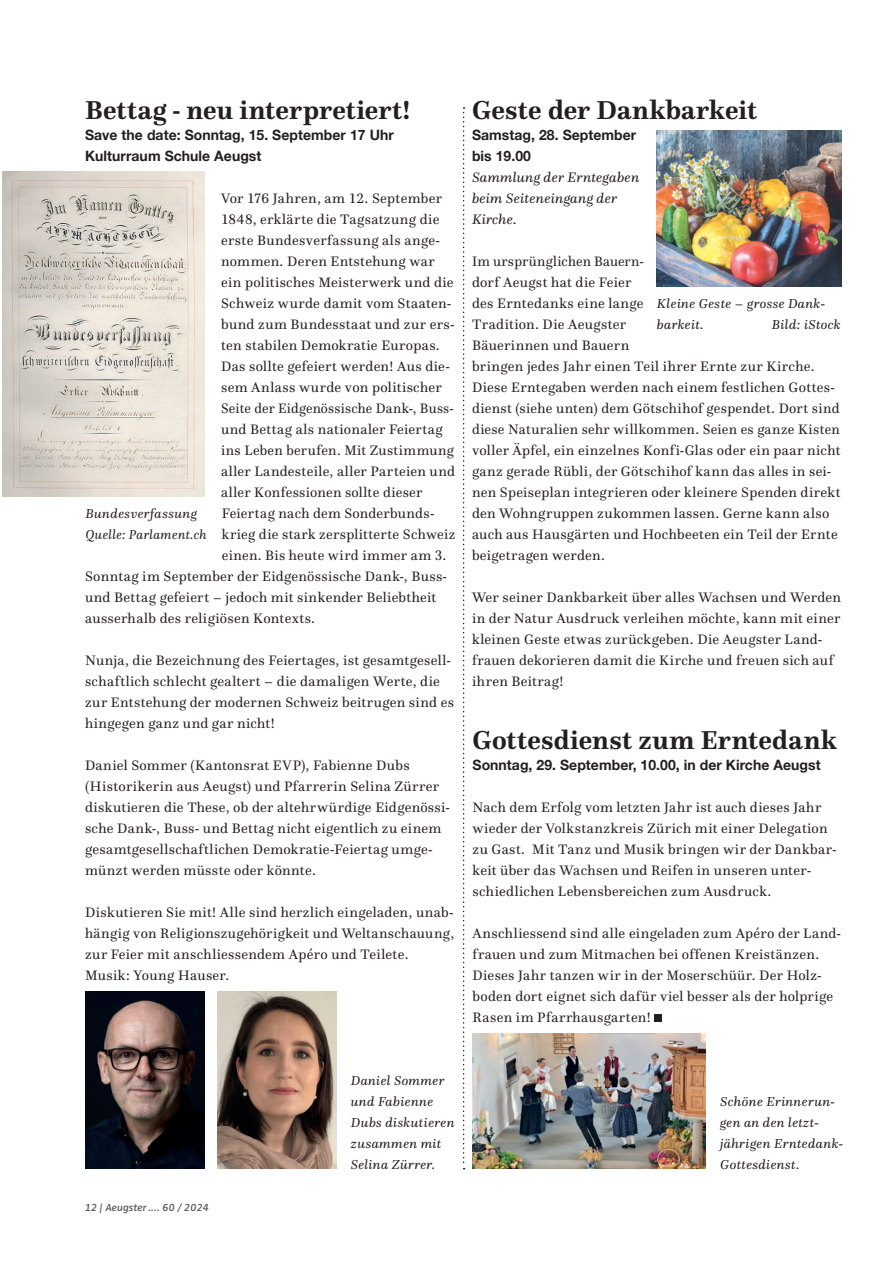
<style>
.page{position:relative;width:893px;height:1263px;background:#fff}
.page>*{position:absolute;margin:0;border:0;box-sizing:border-box;transform-origin:0 0}
.t1{font:700 27px "Questa";letter-spacing:.01em;color:#231f20}
.t2{font:14.25px/21px "Questa";letter-spacing:.02em;color:#231f20}
.t3{font:700 14.25px/21px "Helvetica Neue";letter-spacing:.005em;color:#231f20}
.t4{font:italic 14.25px/21px "Questa";letter-spacing:.015em;color:#231f20}
.t5{font:14.25px "Questa";letter-spacing:.02em;color:#231f20;scale:.96 1}
.t6{font:italic 13.5px/21px "Questa";letter-spacing:.025em;color:#231f20}
.t7{font:italic 600 10.5px "Zwo Pro";color:#57585a}
</style>
<div class="page">
<div style="left:654px;top:1015px;width:7px;height:7px;background:#231f20"></div>
<svg style="left:463px;top:107px;width:2px;height:1062px"></svg>
<img style="left:472px;top:1034px;width:234px;height:135px">
<img style="left:657px;top:131px;width:185px;height:156px">
<img style="left:2px;top:171px;width:202px;height:326px">
<img style="left:85px;top:992px;width:119px;height:176px">
<img style="left:218px;top:992px;width:119px;height:176px">
<h1 class="t1" style="left:85px;top:93px;width:327px">Bettag - neu interpretiert!</h1>
<p class="t3" style="left:85px;top:125px;width:310px">Save the date: Sonntag, 15. September 17 Uhr<br>Kulturraum Schule Aeugst</p>
<p class="t2" style="left:221px;top:187px;width:222px">Vor 176 Jahren, am 12. September</p>
<p class="t2" style="left:221px;top:208px;width:220px">1848, erklärte die Tagsatzung die</p>
<p class="t2" style="left:221px;top:229px;width:220px">erste Bundesverfassung als ange-</p>
<p class="t2" style="left:221px;top:250px;width:215px">nommen. Deren Entstehung war</p>
<p class="t2" style="left:221px;top:271px;width:234px">ein politisches Meisterwerk und die</p>
<p class="t2" style="left:221px;top:292px;width:231px">Schweiz wurde damit vom Staaten-</p>
<p class="t2" style="left:221px;top:313px;width:235px">bund zum Bundesstaat und zur ers-</p>
<p class="t2" style="left:221px;top:334px;width:220px">ten stabilen Demokratie Europas.</p>
<p class="t2" style="left:221px;top:355px;width:230px">Das sollte gefeiert werden! Aus die-</p>
<p class="t2" style="left:221px;top:376px;width:222px">sem Anlass wurde von politischer</p>
<p class="t5" style="left:221px;top:399px;width:244px">Seite der Eidgenössische Dank-, Buss-</p>
<p class="t2" style="left:221px;top:418px;width:223px">und Bettag als nationaler Feiertag</p>
<p class="t2" style="left:221px;top:439px;width:234px">ins Leben berufen. Mit Zustimmung</p>
<p class="t2" style="left:221px;top:460px;width:235px">aller Landesteile, aller Parteien und</p>
<p class="t2" style="left:221px;top:481px;width:203px">aller Konfessionen sollte dieser</p>
<p class="t2" style="left:222px;top:502px;width:214px">Feiertag nach dem Sonderbunds-</p>
<p class="t2" style="left:222px;top:523px;width:235px">krieg die stark zersplitterte Schweiz</p>
<p class="t2" style="left:222px;top:544px;width:226px">einen. Bis heute wird immer am 3.</p>
<p class="t2" style="left:85px;top:565px;width:363px">Sonntag im September der Eidgenössische Dank-, Buss-</p>
<p class="t2" style="left:85px;top:586px;width:353px">und Bettag gefeiert – jedoch mit sinkender Beliebtheit</p>
<p class="t2" style="left:85px;top:607px;width:232px">ausserhalb des religiösen Kontexts.</p>
<p class="t2" style="left:85px;top:649px;width:370px">Nunja, die Bezeichnung des Feiertages, ist gesamtgesell&shy;schaftlich schlecht gealtert – die damaligen Werte, die zur Entstehung der modernen Schweiz beitrugen sind es hingegen ganz und gar nicht!</p>
<p class="t2" style="left:85px;top:754px;width:366px">Daniel Sommer (Kantonsrat EVP), Fabienne Dubs (Historikerin aus Aeugst) und Pfarrerin Selina Zürrer diskutieren die These, ob der altehrwürdige Eidgenössi&shy;sche Dank-, Buss- und Bettag nicht eigentlich zu einem gesamtgesellschaftlichen Demokratie-Feiertag umge&shy;münzt werden müsste oder könnte.</p>
<p class="t2" style="left:85px;top:901px;width:371px">Diskutieren Sie mit! Alle sind herzlich eingeladen, unab&shy;hängig von Religionszugehörigkeit und Weltanschauung, zur Feier mit anschliessendem Apéro und Teilete.<br>Musik: Young Hauser.</p>
<p class="t6" style="left:85px;top:503px;width:123px">Bundesverfassung<br>Quelle: Parlament.ch</p>
<h1 class="t1" style="left:472px;top:93px;width:286px">Geste der Dankbarkeit</h1>
<p class="t3" style="left:472px;top:125px;width:166px">Samstag, 28. September bis 19.00</p>
<p class="t4" style="left:472px;top:166px;width:169px">Sammlung der Erntegaben beim Seiteneingang der<br>Kirche.</p>
<p class="t2" style="left:472px;top:250px;width:370px">Im ursprünglichen Bauern-<br>dorf Aeugst hat die Feier<br>des Erntedanks eine lange<br>Tradition. Die Aeugster<br>Bäuerinnen und Bauern<br>bringen jedes Jahr einen Teil ihrer Ernte zur Kirche.<br>Diese Erntegaben werden nach einem festlichen Gottes&shy;dienst (siehe unten) dem Götschihof gespendet. Dort sind diese Naturalien sehr willkommen. Seien es ganze Kisten voller Äpfel, ein einzelnes Konfi-Glas oder ein paar nicht ganz gerade Rübli, der Götschihof kann das alles in sei&shy;nen Speiseplan integrieren oder kleinere Spenden direkt den Wohngruppen zukommen lassen. Gerne kann also auch aus Hausgärten und Hochbeeten ein Teil der Ernte beigetragen werden.</p>
<p class="t2" style="left:472px;top:586px;width:370px">Wer seiner Dankbarkeit über alles Wachsen und Werden in der Natur Ausdruck verleihen möchte, kann mit einer kleinen Geste etwas zurückgeben. Die Aeugster Land&shy;frauen dekorieren damit die Kirche und freuen sich auf ihren Beitrag!</p>
<p class="t6" style="left:657px;top:293px;width:169px">Kleine Geste – grosse Dank&shy;barkeit.</p>
<p class="t6" style="left:772px;top:314px;width:71px">Bild: iStock</p>
<h1 class="t1" style="left:472px;top:723px;width:366px">Gottesdienst zum Erntedank</h1>
<p class="t3" style="left:472px;top:755px;width:350px">Sonntag, 29. September, 10.00, in der Kirche Aeugst</p>
<p class="t2" style="left:472px;top:796px;width:365px">Nach dem Erfolg vom letzten Jahr ist auch dieses Jahr wieder der Volkstanzkreis Zürich mit einer Delegation zu Gast. Mit Tanz und Musik bringen wir der Dankbar&shy;keit über das Wachsen und Reifen in unseren unter&shy;schiedlichen Lebensbereichen zum Ausdruck.</p>
<p class="t2" style="left:472px;top:922px;width:370px">Anschliessend sind alle eingeladen zum Apéro der Land&shy;frauen und zum Mitmachen bei offenen Kreistänzen.<br>Dieses Jahr tanzen wir in der Moserschüür. Der Holz&shy;boden dort eignet sich dafür viel besser als der holprige Rasen im Pfarrhausgarten!</p>
<p class="t7" style="left:85px;top:1199px;width:125px">12 | Aeugster .... 60 / 2024</p>
<p class="t6" style="left:351px;top:1070px;width:105px">Daniel Sommer und Fabienne<br>Dubs diskutieren zusammen mit<br>Selina Zürrer.</p>
<p class="t6" style="left:720px;top:1091px;width:124px">Schöne Erinnerun&shy;gen an den letzt&shy;jährigen Erntedank-<br>Gottesdienst.</p>
</div>
